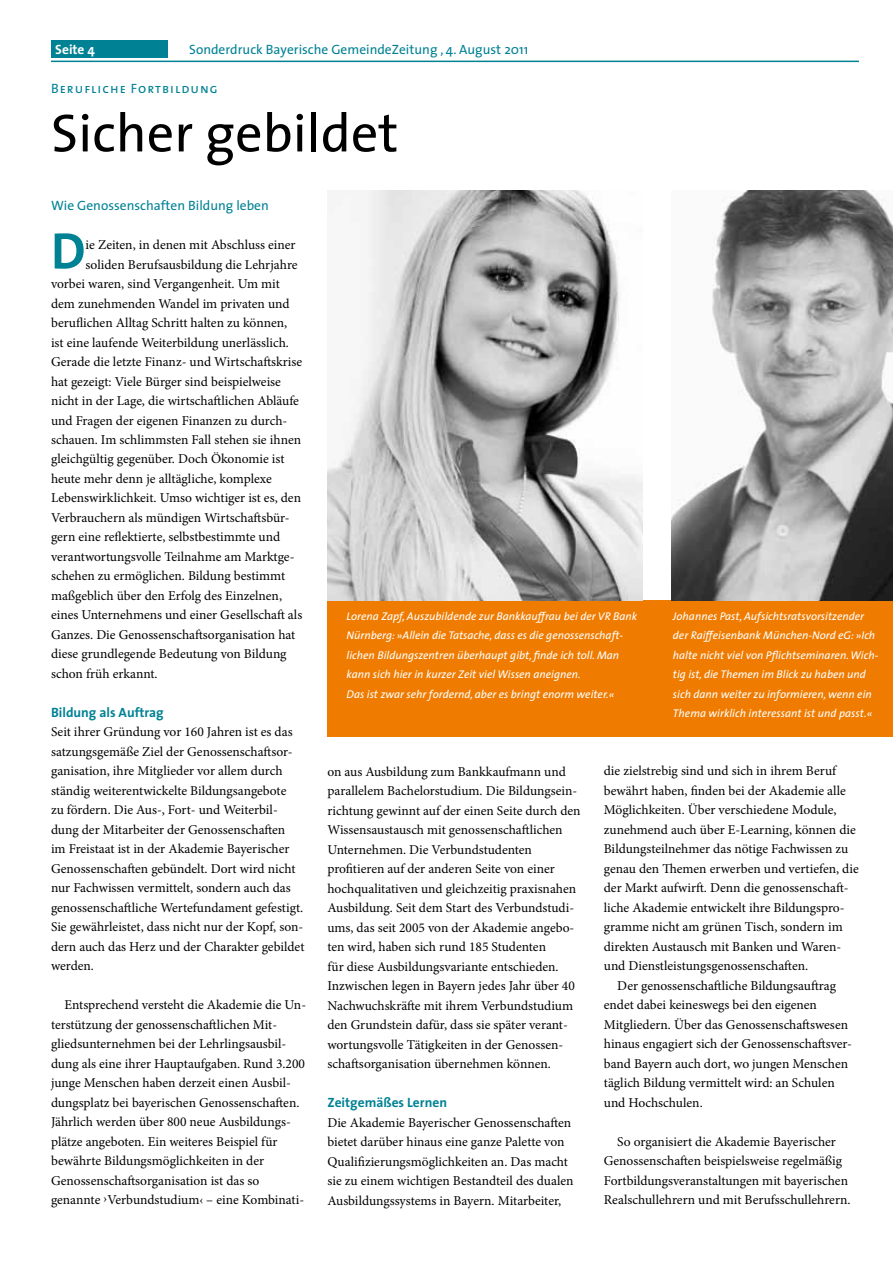
<style>
.page{position:relative;width:893px;height:1263px;background:#fff}
.page>*{position:absolute;margin:0;border:0;box-sizing:border-box;transform-origin:0 0}
.t1{font:54px "The Sans 5";color:#000}
.t2{font:51.75px "The Sans 7 Bold Plain";color:#008294}
.t3{font:13.5px/19.5px "Minion Pro";color:#000}
.t4{font:13.5px "The Sans 5";color:#008294}
.t5{font:13.5px "The Sans 7 Bold Plain";color:#008294}
.t6{font:13.5px "The Sans 5 Regular Caps";letter-spacing:.075em;color:#008294}
.t7{font:13.5px "The Sans 7 Bold Plain";color:#fff}
.t8{font:italic 11.25px/19.5px "The Sans 5";color:#fff}
</style>
<div class="page">
<div style="left:327px;top:600px;width:566px;height:137px;background:#ef7c00"></div>
<div style="left:51px;top:40px;width:117px;height:17px;background:#008294"></div>
<hr style="left:51px;top:61px;width:808px;height:1px;background:#008294">
<img style="left:327px;top:190px;width:315px;height:410px">
<img style="left:671px;top:190px;width:222px;height:410px">
<p class="t7" style="left:55px;top:38px;width:41px">Seite 4</p>
<p class="t4" style="left:189px;top:38px;width:340px">Sonderdruck Bayerische GemeindeZeitung , 4. August 2011</p>
<p class="t6" style="left:51px;top:77px;width:168px">Berufliche Fortbildung</p>
<h1 class="t1" style="left:51px;top:88px;width:349px">Sicher gebildet</h1>
<p class="t4" style="left:51px;top:194px;width:219px">Wie Genossenschaften Bildung leben</p>
<h2 class="t2" style="left:51px;top:208px;width:36px">D</h2>
<p class="t3" style="left:86px;top:235px;width:211px">ie Zeiten, in denen mit Abschluss einer</p>
<p class="t3" style="left:86px;top:254px;width:214px">soliden Berufsausbildung die Lehrjahre</p>
<p class="t3" style="left:51px;top:274px;width:230px">vorbei waren, sind Vergangenheit. Um mit</p>
<p class="t3" style="left:51px;top:293px;width:240px">dem zunehmenden Wandel im privaten und</p>
<p class="t3" style="left:51px;top:313px;width:238px">beruflichen Alltag Schritt halten zu können,</p>
<p class="t3" style="left:51px;top:332px;width:239px">ist eine laufende Weiterbildung unerlässlich.</p>
<p class="t3" style="left:51px;top:352px;width:253px">Gerade die letzte Finanz- und Wirtschaftskrise</p>
<p class="t3" style="left:51px;top:371px;width:232px">hat gezeigt: Viele Bürger sind beispielweise</p>
<p class="t3" style="left:51px;top:391px;width:250px">nicht in der Lage, die wirtschaftlichen Abläufe</p>
<p class="t3" style="left:51px;top:410px;width:238px">und Fragen der eigenen Finanzen zu durch-</p>
<p class="t3" style="left:51px;top:430px;width:252px">schauen. Im schlimmsten Fall stehen sie ihnen</p>
<p class="t3" style="left:51px;top:449px;width:235px">gleichgültig gegenüber. Doch Ökonomie ist</p>
<p class="t3" style="left:51px;top:469px;width:222px">heute mehr denn je alltägliche, komplexe</p>
<p class="t3" style="left:51px;top:488px;width:252px">Lebenswirklichkeit. Umso wichtiger ist es, den</p>
<p class="t3" style="left:51px;top:508px;width:240px">Verbrauchern als mündigen Wirtschaftsbür-</p>
<p class="t3" style="left:51px;top:527px;width:231px">gern eine reflektierte, selbstbestimmte und</p>
<p class="t3" style="left:51px;top:547px;width:245px">verantwortungsvolle Teilnahme am Marktge-</p>
<p class="t3" style="left:51px;top:566px;width:236px">schehen zu ermöglichen. Bildung bestimmt</p>
<p class="t3" style="left:51px;top:586px;width:233px">maßgeblich über den Erfolg des Einzelnen,</p>
<p class="t3" style="left:51px;top:605px;width:253px">eines Unternehmens und einer Gesellschaft als</p>
<p class="t3" style="left:51px;top:625px;width:246px">Ganzes. Die Genossenschaftsorganisation hat</p>
<p class="t3" style="left:51px;top:644px;width:237px">diese grundlegende Bedeutung von Bildung</p>
<p class="t3" style="left:51px;top:664px;width:108px">schon früh erkannt.</p>
<p class="t5" style="left:51px;top:701px;width:114px">Bildung als Auftrag</p>
<p class="t3" style="left:51px;top:722px;width:255px">Seit ihrer Gründung vor 160 Jahren ist es das satzungsgemäße Ziel der Genossenschaftsor&shy;ganisation, ihre Mitglieder vor allem durch ständig weiterentwickelte Bildungsangebote<br>zu fördern. Die Aus-, Fort- und Weiterbil&shy;dung der Mitarbeiter der Genossenschaften<br>im Freistaat ist in der Akademie Bayerischer Genossenschaften gebündelt. Dort wird nicht nur Fachwissen vermittelt, sondern auch das genossenschaftliche Wertefundament gefestigt.<br>Sie gewährleistet, dass nicht nur der Kopf, son&shy;dern auch das Herz und der Charakter gebildet werden.</p>
<p class="t3" style="left:51px;top:995px;width:257px;text-indent:14px">Entsprechend versteht die Akademie die Un&shy;terstützung der genossenschaftlichen Mit&shy;gliedsunternehmen bei der Lehrlingsausbil&shy;dung als eine ihrer Hauptaufgaben. Rund 3.200 junge Menschen haben derzeit einen Ausbil&shy;dungsplatz bei bayerischen Genossenschaften.<br>Jährlich werden über 800 neue Ausbildungs&shy;plätze angeboten. Ein weiteres Beispiel für bewährte Bildungsmöglichkeiten in der Genossenschaftsorganisation ist das so genannte ›Verbundstudium‹ – eine Kombinati-</p>
<p class="t8" style="left:347px;top:606px;width:292px">Lorena Zapf, Auszubildende zur Bankkauffrau bei der VR Bank Nürnberg: »Allein die Tatsache, dass es die genossenschaft&shy;lichen Bildungszentren überhaupt gibt, finde ich toll. Man kann sich hier in kurzer Zeit viel Wissen aneignen.<br>Das ist zwar sehr fordernd, aber es bringt enorm weiter.«</p>
<p class="t8" style="left:673px;top:606px;width:207px">Johannes Past, Aufsichtsratsvorsitzender der Raiffeisenbank München-Nord eG: »Ich halte nicht viel von Pflichtseminaren. Wich&shy;tig ist, die Themen im Blick zu haben und sich dann weiter zu informieren, wenn ein Thema wirklich interessant ist und passt.«</p>
<p class="t3" style="left:327px;top:762px;width:255px">on aus Ausbildung zum Bankkaufmann und parallelem Bachelorstudium. Die Bildungsein&shy;richtung gewinnt auf der einen Seite durch den Wissensaustausch mit genossenschaftlichen Unternehmen. Die Verbundstudenten profitieren auf der anderen Seite von einer hochqualitativen und gleichzeitig praxisnahen Ausbildung. Seit dem Start des Verbundstudi&shy;ums, das seit 2005 von der Akademie angebo&shy;ten wird, haben sich rund 185 Studenten<br>für diese Ausbildungsvariante entschieden.<br>Inzwischen legen in Bayern jedes Jahr über 40<br>Nachwuchskräfte mit ihrem Verbundstudium den Grundstein dafür, dass sie später verant&shy;wortungsvolle Tätigkeiten in der Genossen&shy;schaftsorganisation übernehmen können.</p>
<p class="t5" style="left:327px;top:1091px;width:121px">Zeitgemäßes Lernen</p>
<p class="t3" style="left:327px;top:1112px;width:248px">Die Akademie Bayerischer Genossenschaften bietet darüber hinaus eine ganze Palette von Qualifizierungsmöglichkeiten an. Das macht sie zu einem wichtigen Bestandteil des dualen Ausbildungssystems in Bayern. Mitarbeiter,</p>
<p class="t3" style="left:604px;top:761px;width:234px">die zielstrebig sind und sich in ihrem Beruf</p>
<p class="t3" style="left:604px;top:781px;width:244px">bewährt haben, finden bei der Akademie alle</p>
<p class="t3" style="left:604px;top:800px;width:234px">Möglichkeiten. Über verschiedene Module,</p>
<p class="t3" style="left:604px;top:820px;width:254px">zunehmend auch über E-Learning, können die</p>
<p class="t3" style="left:604px;top:839px;width:246px">Bildungsteilnehmer das nötige Fachwissen zu</p>
<p class="t3" style="left:604px;top:859px;width:256px">genau den Themen erwerben und vertiefen, die</p>
<p class="t3" style="left:604px;top:878px;width:246px">der Markt aufwirft. Denn die genossenschaft-</p>
<p class="t3" style="left:604px;top:898px;width:242px">liche Akademie entwickelt ihre Bildungspro-</p>
<p class="t3" style="left:604px;top:917px;width:240px">gramme nicht am grünen Tisch, sondern im</p>
<p class="t3" style="left:604px;top:937px;width:239px">direkten Austausch mit Banken und Waren-</p>
<p class="t3" style="left:604px;top:956px;width:206px">und Dienstleistungsgenossenschaften.</p>
<p class="t3" style="left:617px;top:976px;width:220px">Der genossenschaftliche Bildungsauftrag</p>
<p class="t3" style="left:604px;top:995px;width:215px">endet dabei keineswegs bei den eigenen</p>
<p class="t3" style="left:604px;top:1015px;width:246px">Mitgliedern. Über das Genossenschaftswesen</p>
<p class="t3" style="left:604px;top:1034px;width:250px">hinaus engagiert sich der Genossenschaftsver-</p>
<p class="t3" style="left:604px;top:1054px;width:246px">band Bayern auch dort, wo jungen Menschen</p>
<p class="t3" style="left:604px;top:1073px;width:232px">täglich Bildung vermittelt wird: an Schulen</p>
<p class="t3" style="left:604px;top:1093px;width:100px">und Hochschulen.</p>
<p class="t3" style="left:604px;top:1132px;width:248px;text-indent:14px">So organisiert die Akademie Bayerischer Genossenschaften beispielsweise regelmäßig Fortbildungsveranstaltungen mit bayerischen Realschullehrern und mit Berufsschullehrern.</p>
</div>
